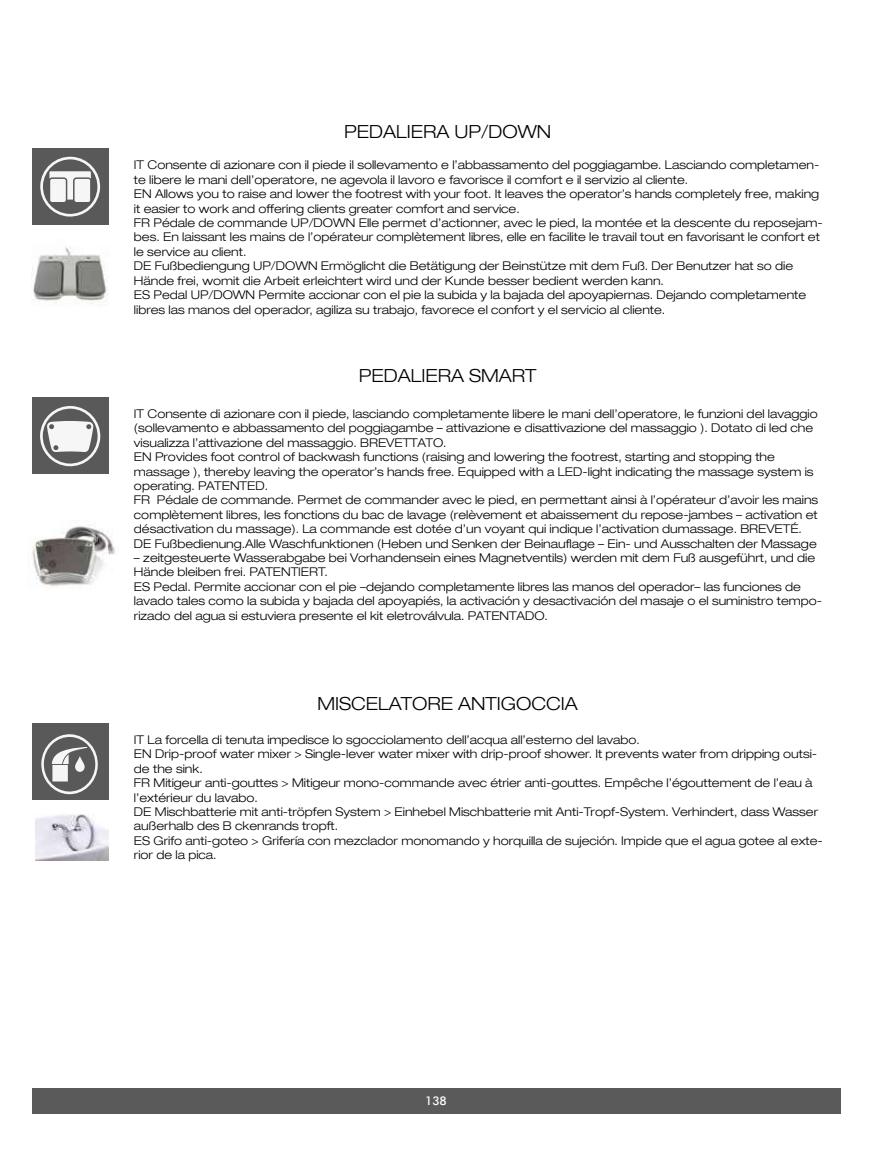
<style>
.page{position:relative;width:872px;height:1149px;background:#fff}
.page>*{position:absolute;margin:0;border:0;box-sizing:border-box;transform-origin:0 0}
.t1{font:300 expanded 18px "Helvetica 43";color:#000}
.t2{font:300 expanded 12px/14.4px "Helvetica 43";color:#000}
.t3{font:500 12px "Futura BT";color:#fff}
</style>
<div class="page">
<div style="left:32px;top:148px;width:76px;height:77px;background:#595959"></div>
<svg style="left:40px;top:156px;width:61px;height:61px"></svg>
<div style="left:50px;top:179px;width:16px;height:23px;background:#f6f6f6;border-radius:2px"></div>
<div style="left:75px;top:179px;width:15px;height:23px;background:#f6f6f6;border-radius:2px"></div>
<img style="left:32px;top:246px;width:76px;height:60px">
<div style="left:32px;top:1088px;width:808px;height:25px;background:#5a5a5a"></div>
<div style="left:32px;top:397px;width:76px;height:76px;background:#595959"></div>
<img style="left:32px;top:526px;width:83px;height:63px">
<svg style="left:40px;top:406px;width:61px;height:61px"></svg>
<div style="left:32px;top:722px;width:76px;height:77px;background:#595959"></div>
<svg style="left:41px;top:734px;width:57px;height:61px"></svg>
<svg style="left:75px;top:756px;width:10px;height:15px"></svg>
<img style="left:35px;top:814px;width:73px;height:46px">
<h1 class="t1" style="left:344px;top:121px;width:209px">PEDALIERA UP/DOWN</h1>
<p class="t2" style="left:134px;top:158px;width:690px">IT Consente di azionare con il piede il sollevamento e l’abbassamento del poggiagambe. Lasciando completamen&shy;te libere le mani dell’operatore, ne agevola il lavoro e favorisce il comfort e il servizio al cliente.<br>EN Allows you to raise and lower the footrest with your foot. It leaves the operator’s hands completely free, making it easier to work and offering clients greater comfort and service.<br>FR Pédale de commande UP/DOWN Elle permet d’actionner, avec le pied, la montée et la descente du reposejam&shy;bes. En laissant les mains de l’opérateur complètement libres, elle en facilite le travail tout en favorisant le confort et le service au client.<br>DE Fußbediengung UP/DOWN Ermöglicht die Betätigung der Beinstütze mit dem Fuß. Der Benutzer hat so die Hände frei, womit die Arbeit erleichtert wird und der Kunde besser bedient werden kann.<br>ES Pedal UP/DOWN Permite accionar con el pie la subida y la bajada del apoyapiernas. Dejando completamente libres las manos del operador, agiliza su trabajo, favorece el confort y el servicio al cliente.</p>
<h1 class="t1" style="left:359px;top:365px;width:179px">PEDALIERA SMART</h1>
<p class="t2" style="left:134px;top:406px;width:686px">IT Consente di azionare con il piede, lasciando completamente libere le mani dell’operatore, le funzioni del lavaggio (sollevamento e abbassamento del poggiagambe – attivazione e disattivazione del massaggio ). Dotato di led che visualizza l’attivazione del massaggio. BREVETTATO.<br>EN Provides foot control of backwash functions (raising and lowering the footrest, starting and stopping the massage ), thereby leaving the operator’s hands free. Equipped with a LED-light indicating the massage system is operating. PATENTED.<br>FR Pédale de commande. Permet de commander avec le pied, en permettant ainsi à l’opérateur d’avoir les mains complètement libres, les fonctions du bac de lavage (relèvement et abaissement du repose-jambes – activation et désactivation du massage). La commande est dotée d’un voyant qui indique l’activation dumassage. BREVETÉ.<br>DE Fußbedienung.Alle Waschfunktionen (Heben und Senken der Beinauflage – Ein- und Ausschalten der Massage</p>
<p class="t2" style="left:134px;top:550px;width:690px">– zeitgesteuerte Wasserabgabe bei Vorhandensein eines Magnetventils) werden mit dem Fuß ausgeführt, und die Hände bleiben frei. PATENTIERT.<br>ES Pedal. Permite accionar con el pie –dejando completamente libres las manos del operador– las funciones de lavado tales como la subida y bajada del apoyapiés, la activación y desactivación del masaje o el suministro tempo&shy;rizado del agua si estuviera presente el kit eletroválvula. PATENTADO.</p>
<h1 class="t1" style="left:317px;top:692px;width:262px">MISCELATORE ANTIGOCCIA</h1>
<p class="t2" style="left:134px;top:732px;width:690px">IT La forcella di tenuta impedisce lo sgocciolamento dell’acqua all’esterno del lavabo.<br>EN Drip-proof water mixer &gt; Single-lever water mixer with drip-proof shower. It prevents water from dripping outsi&shy;de the sink.<br>FR Mitigeur anti-gouttes &gt; Mitigeur mono-commande avec étrier anti-gouttes. Empêche l’égouttement de l’eau à l’extérieur du lavabo.<br>DE Mischbatterie mit anti-tröpfen System &gt; Einhebel Mischbatterie mit Anti-Tropf-System. Verhindert, dass Wasser außerhalb des B ckenrands tropft.<br>ES Grifo anti-goteo &gt; Grifería con mezclador monomando y horquilla de sujeción. Impide que el agua gotee al exte&shy;rior de la pica.</p>
<p class="t3" style="left:425px;top:1093px;width:23px">138</p>
</div>
